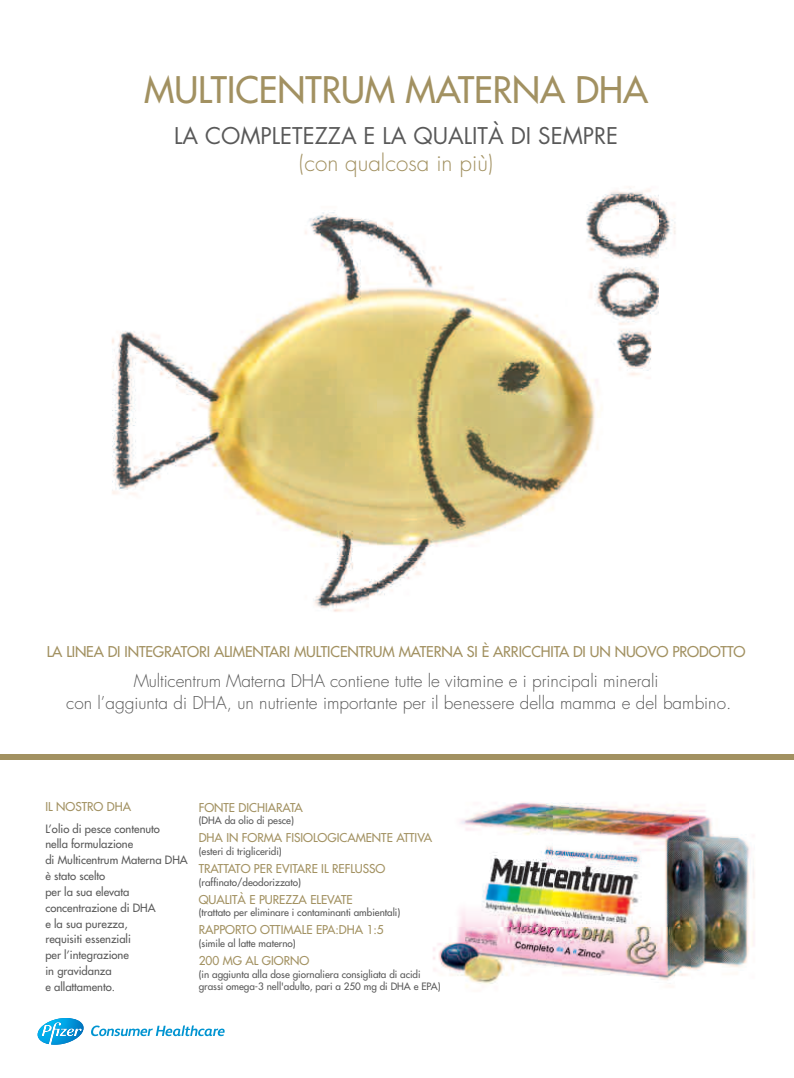
<style>
.page{position:relative;width:794px;height:1078px;background:#fff}
.page>*{position:absolute;margin:0;border:0;box-sizing:border-box;transform-origin:0 0}
.t1{font:35.6px "Futura+APTSKV";color:#a29161}
.t2{font:22.4px "Futura Book+PENNSU";color:#595959}
.t3{font:22.4px "Futura Light+AHXAUE";color:#a29161}
.t4{font:17.1px/22.4px "Futura Light+AHXAUE";color:#595959;text-align:center}
.t5{font:14.5px "Futura+APTSKV";letter-spacing:-.01em;color:#a29161}
.t6{font:11.9px "Futura+APTSKV";color:#a29161}
.t7{font:11.2px/15.8px "Futura+APTSKV";color:#595959}
.t8{font:9.9px/12.5px "Futura+APTSKV";color:#595959}
</style>
<div class="page">
<img style="left:433px;top:802px;width:322px;height:186px">
<div style="left:0;top:754px;width:794px;height:6px;background:#a29161"></div>
<img style="left:112px;top:189px;width:564px;height:423px">
<svg style="left:38px;top:1018px;width:46px;height:26px"></svg>
<svg style="left:91px;top:1025px;width:134px;height:10px"></svg>
<h1 class="t1" style="left:144px;top:72px;width:506px">MULTICENTRUM MATERNA DHA</h1>
<h2 class="t2" style="left:174px;top:126px;width:446px">LA COMPLETEZZA E LA QUALITÀ DI SEMPRE</h2>
<h2 class="t3" style="left:299px;top:153px;width:196px">(con qualcosa in più)</h2>
<h3 class="t5" style="left:47px;top:644px;width:700px">LA LINEA DI INTEGRATORI ALIMENTARI MULTICENTRUM MATERNA SI È ARRICCHITA DI UN NUOVO PRODOTTO</h3>
<h3 class="t4" style="left:66px;top:670px;width:666px">Multicentrum Materna DHA contiene tutte le vitamine e i principali minerali<br>con l’aggiunta di DHA, un nutriente importante per il benessere della mamma e del bambino.</h3>
<p class="t6" style="left:45px;top:800px;width:87px">IL NOSTRO DHA</p>
<p class="t7" style="left:45px;top:821px;width:144px">L’olio di pesce contenuto<br>nella formulazione<br>di Multicentrum Materna DHA è stato scelto<br>per la sua elevata concentrazione di DHA<br>e la sua purezza,<br>requisiti essenziali<br>per l’integrazione<br>in gravidanza<br>e allattamento.</p>
<p class="t6" style="left:199px;top:801px;width:106px">FONTE DICHIARATA</p>
<p class="t8" style="left:199px;top:815px;width:97px">(DHA da olio di pesce)</p>
<p class="t6" style="left:199px;top:831px;width:235px">DHA IN FORMA FISIOLOGICAMENTE ATTIVA</p>
<p class="t8" style="left:199px;top:845px;width:85px">(esteri di trigliceridi)</p>
<p class="t6" style="left:199px;top:862px;width:188px">TRATTATO PER EVITARE IL REFLUSSO</p>
<p class="t8" style="left:199px;top:876px;width:104px">(raffinato/deodorizzato)</p>
<p class="t6" style="left:199px;top:893px;width:155px">QUALITÀ E PUREZZA ELEVATE</p>
<p class="t8" style="left:199px;top:906px;width:203px">(trattato per eliminare i contaminanti ambientali)</p>
<p class="t6" style="left:199px;top:923px;width:187px">RAPPORTO OTTIMALE EPA:DHA 1:5</p>
<p class="t8" style="left:199px;top:937px;width:99px">(simile al latte materno)</p>
<p class="t6" style="left:199px;top:954px;width:112px">200 MG AL GIORNO</p>
<p class="t8" style="left:199px;top:968px;width:243px">(in aggiunta alla dose giornaliera consigliata di acidi grassi omega-3 nell'adulto, pari a 250 mg di DHA e EPA)</p>
</div>
